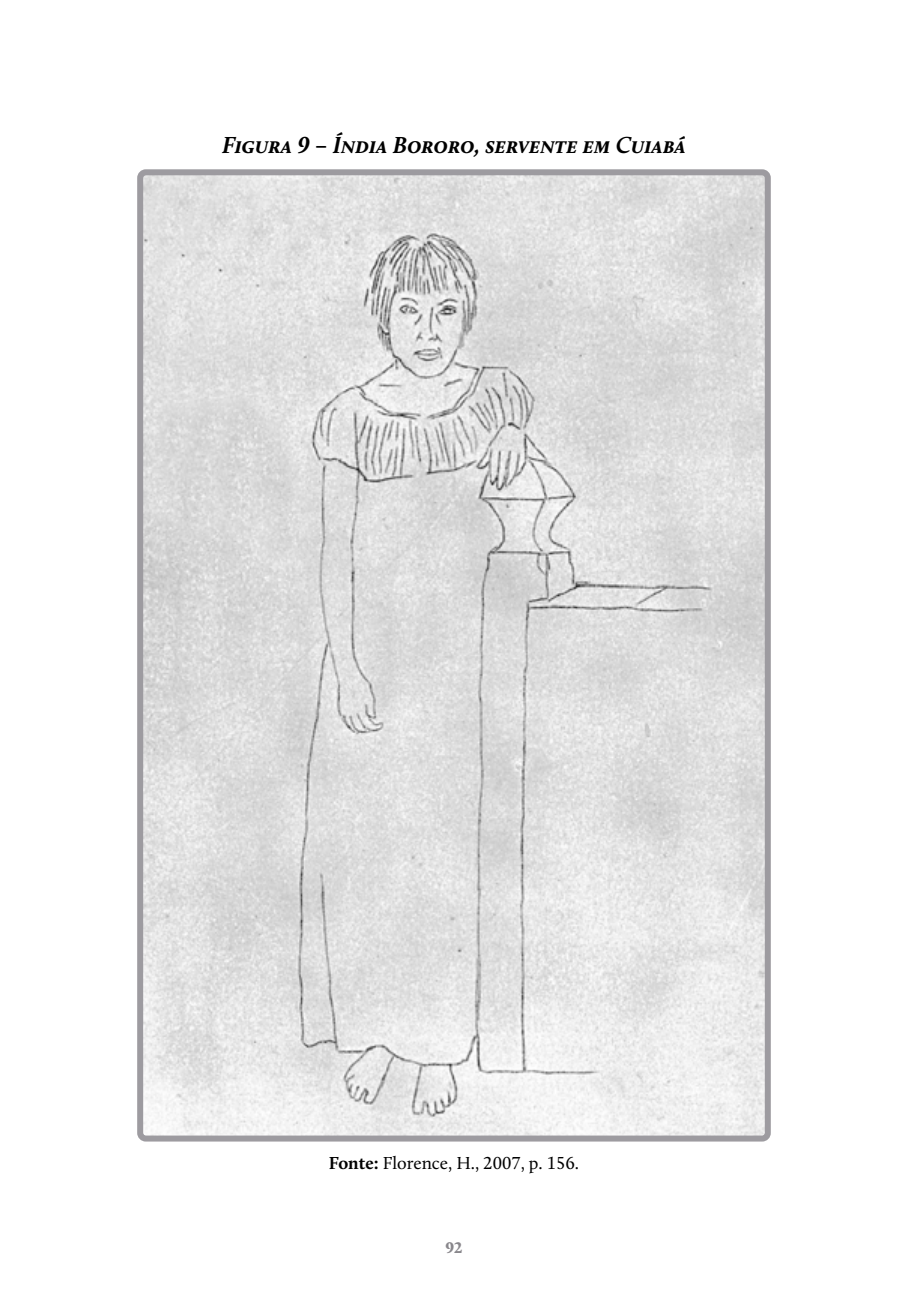
<style>
.page{position:relative;width:908px;height:1304px;background:#fff}
.page>*{position:absolute;margin:0;border:0;box-sizing:border-box;transform-origin:0 0}
.t1{font:italic 700 24px "Calluna";color:#000}
.t2{font:18px "Calluna";color:#000}
.t3{font:900 16px "Calluna";color:#89878c}
.s1{font-weight:700}
</style>
<div class="page">
<img style="left:144px;top:176px;width:619px;height:959px">
<div style="left:137px;top:169px;width:633px;height:973px;border:6px solid #9d9ba0;border-radius:6px"></div>
<p class="t1" style="left:222px;top:130px;width:465px">Figura 9 – Índia Bororo, servente em Cuiabá</p>
<p class="t2" style="left:329px;top:1152px;width:251px"><span class="s1">Fonte:</span> Florence, H., 2007, p. 156.</p>
<p class="t3" style="left:445px;top:1238px;width:18px">92</p>
</div>
